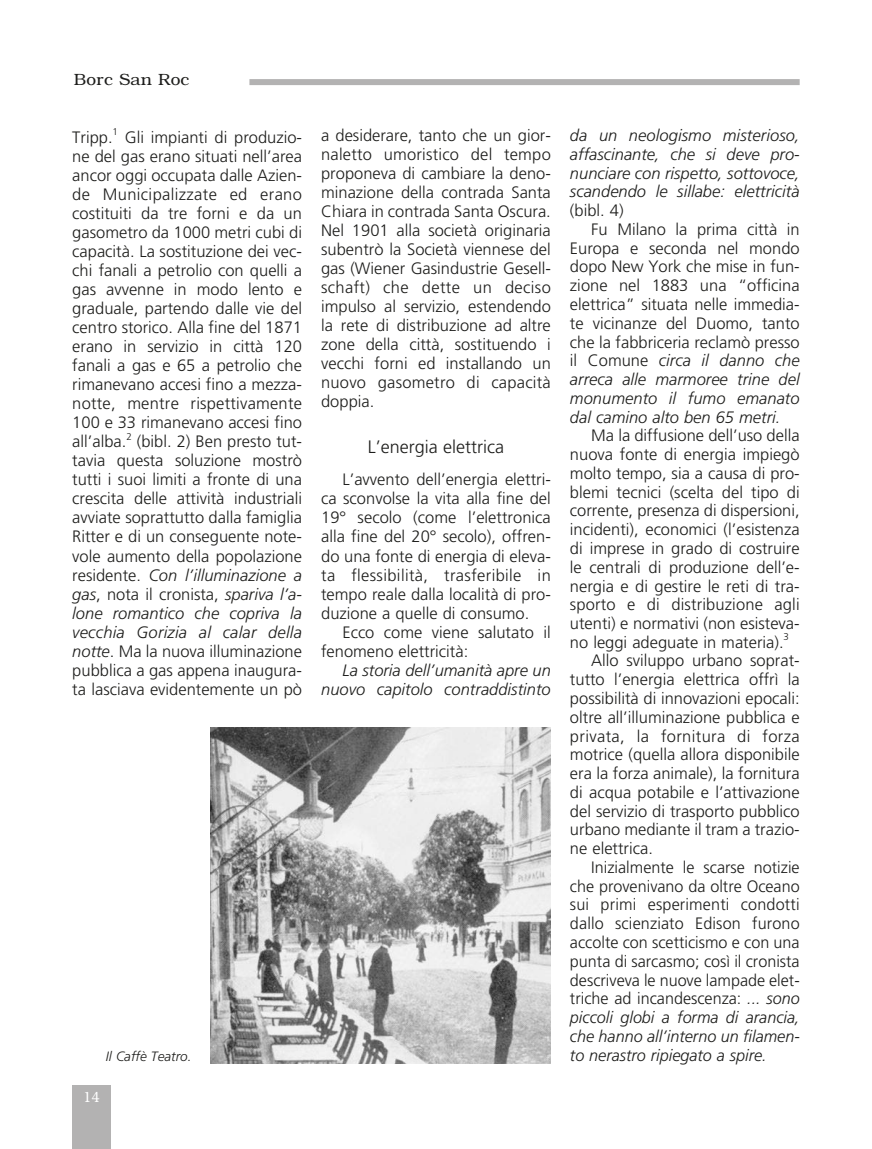
<style>
.page{position:relative;width:872px;height:1149px;background:#fff}
.page>*{position:absolute;margin:0;border:0;box-sizing:border-box;transform-origin:0 0}
.t1{font:18px "Frutiger Light Yu";color:#1d1d1b}
.t2{font:16.5px/19px "Frutiger Light Yu";color:#1d1d1b;text-align:justify}
.t3{font:16.5px/18.8px "Frutiger Light Italic Yu";color:#1d1d1b}
.t4{font:300 16.5px "Bookman";color:#1d1d1b;scale:1.05 1}
.t5{font:300 15px "Bookman";color:#fff;scale:.9 1}
.t6{font:13.5px "Frutiger Light Italic Yu";color:#1d1d1b}
.t7{font:9.75px "Frutiger Light Yu";color:#1d1d1b}
.s1{font-family:"Frutiger Light Yu"}
.s2{font-family:"Frutiger Light Italic Yu"}
</style>
<div class="page">
<div style="left:249px;top:79px;width:550px;height:6px;background:#b3b2b2"></div>
<img style="left:210px;top:727px;width:341px;height:336px">
<div style="left:72px;top:1084px;width:39px;height:64px;background:#b3b2b2"></div>
<p class="t4" style="left:74px;top:70px;width:112px">Borc San Roc</p>
<p class="t2" style="left:72px;top:128px;width:42px">Tripp.</p>
<p class="t7" style="left:113px;top:126px;width:7px">1</p>
<p class="t2" style="left:72px;top:128px;width:231px;text-indent:53px">Gli impianti di produzio&shy;ne del gas erano situati nell’area ancor oggi occupata dalle Azien&shy;de Municipalizzate ed erano costituiti da tre forni e da un gasometro da 1000 metri cubi di capacità. La sostituzione dei vec&shy;chi fanali a petrolio con quelli a gas avvenne in modo lento e graduale, partendo dalle vie del centro storico. Alla fine del 1871 erano in servizio in città 120 fanali a gas e 65 a petrolio che rimanevano accesi fino a mezza&shy;notte, mentre rispettivamente 100 e 33 rimanevano accesi fino all’alba.</p>
<p class="t7" style="left:126px;top:430px;width:7px">2</p>
<p class="t2" style="left:72px;top:432px;width:231px;text-indent:65px">(bibl. 2) Ben presto tut&shy;tavia questa soluzione mostrò tutti i suoi limiti a fronte di una crescita delle attività industriali avviate soprattutto dalla famiglia Ritter e di un conseguente note&shy;vole aumento della popolazione</p>
<p class="t3" style="left:72px;top:565px;width:231px"><span class="s1">residente.</span> Con l’illuminazione a</p>
<p class="t2" style="left:72px;top:584px;width:231px"><span class="s2">gas</span>, nota il cronista, <span class="s2">spariva l’a-</span></p>
<p class="t3" style="left:72px;top:603px;width:231px">lone romantico che copriva la vecchia Gorizia al calar della</p>
<p class="t2" style="left:72px;top:641px;width:231px"><span class="s2">notte</span>. Ma la nuova illuminazione pubblica a gas appena inaugura&shy;ta lasciava evidentemente un pò</p>
<p class="t2" style="left:321px;top:125px;width:231px">a desiderare, tanto che un gior&shy;naletto umoristico del tempo proponeva di cambiare la deno&shy;minazione della contrada Santa Chiara in contrada Santa Oscura.<br>Nel 1901 alla società originaria subentrò la Società viennese del gas (Wiener Gasindustrie Gesell&shy;schaft) che dette un deciso impulso al servizio, estendendo la rete di distribuzione ad altre zone della città, sostituendo i vecchi forni ed installando un nuovo gasometro di capacità doppia.</p>
<p class="t1" style="left:368px;top:436px;width:138px">L’energia elettrica</p>
<p class="t2" style="left:321px;top:470px;width:231px;text-indent:21px">L’avvento dell’energia elettri&shy;ca sconvolse la vita alla fine del 19° secolo (come l’elettronica alla fine del 20° secolo), offren&shy;do una fonte di energia di eleva&shy;ta flessibilità, trasferibile in tempo reale dalla località di pro&shy;duzione a quelle di consumo.</p>
<p class="t2" style="left:321px;top:622px;width:231px;text-indent:21px">Ecco come viene salutato il fenomeno elettricità:</p>
<p class="t3" style="left:321px;top:660px;width:231px;text-align:right">La storia dell’umanità apre un nuovo capitolo contraddistinto</p>
<p class="t3" style="left:570px;top:126px;width:231px;text-align:justify">da un neologismo misterioso, affascinante, che si deve pro&shy;nunciare con rispetto, sottovoce, scandendo le sillabe: elettricità</p>
<p class="t2" style="left:570px;top:201px;width:55px">(bibl. 4)</p>
<p class="t2" style="left:591px;top:219px;width:210px">Fu Milano la prima città in</p>
<p class="t2" style="left:570px;top:238px;width:231px">Europa e seconda nel mondo</p>
<p class="t2" style="left:570px;top:257px;width:231px">dopo New York che mise in fun-</p>
<p class="t2" style="left:570px;top:276px;width:231px">zione nel 1883 una “officina</p>
<p class="t2" style="left:570px;top:294px;width:231px">elettrica” situata nelle immedia-</p>
<p class="t2" style="left:570px;top:313px;width:231px">te vicinanze del Duomo, tanto</p>
<p class="t2" style="left:570px;top:332px;width:231px">che la fabbriceria reclamò presso</p>
<p class="t3" style="left:570px;top:351px;width:231px;text-align:justify"><span class="s1">il Comune</span> circa il danno che arreca alle marmoree trine del monumento il fumo emanato dal camino alto ben 65 metri.</p>
<p class="t2" style="left:570px;top:426px;width:231px;text-indent:21px">Ma la diffusione dell’uso della nuova fonte di energia impiegò molto tempo, sia a causa di pro&shy;blemi tecnici (scelta del tipo di corrente, presenza di dispersioni, incidenti), economici (l’esistenza di imprese in grado di costruire le centrali di produzione dell’e&shy;nergia e di gestire le reti di tra&shy;sporto e di distribuzione agli utenti) e normativi (non esisteva&shy;no leggi adeguate in materia).</p>
<p class="t7" style="left:783px;top:630px;width:7px">3</p>
<p class="t2" style="left:570px;top:651px;width:231px;text-indent:21px">Allo sviluppo urbano soprat&shy;tutto l’energia elettrica offrì la possibilità di innovazioni epocali: oltre all’illuminazione pubblica e privata, la fornitura di forza motrice (quella allora disponibile era la forza animale), la fornitura di acqua potabile e l’attivazione del servizio di trasporto pubblico urbano mediante il tram a trazio&shy;ne elettrica.</p>
<p class="t2" style="left:570px;top:857px;width:231px;text-indent:21px">Inizialmente le scarse notizie che provenivano da oltre Oceano sui primi esperimenti condotti dallo scienziato Edison furono accolte con scetticismo e con una punta di sarcasmo; così il cronista descriveva le nuove lampade elet&shy;triche ad incandescenza: <span class="s2">... sono</span></p>
<p class="t3" style="left:570px;top:1007px;width:231px">piccoli globi a forma di arancia, che hanno all’interno un filamen-</p>
<p class="t6" style="left:106px;top:1048px;width:87px">Il Caffè Teatro.</p>
<p class="t3" style="left:570px;top:1045px;width:198px">to nerastro ripiegato a spire.</p>
<p class="t5" style="left:83px;top:1087px;width:20px">14</p>
</div>
